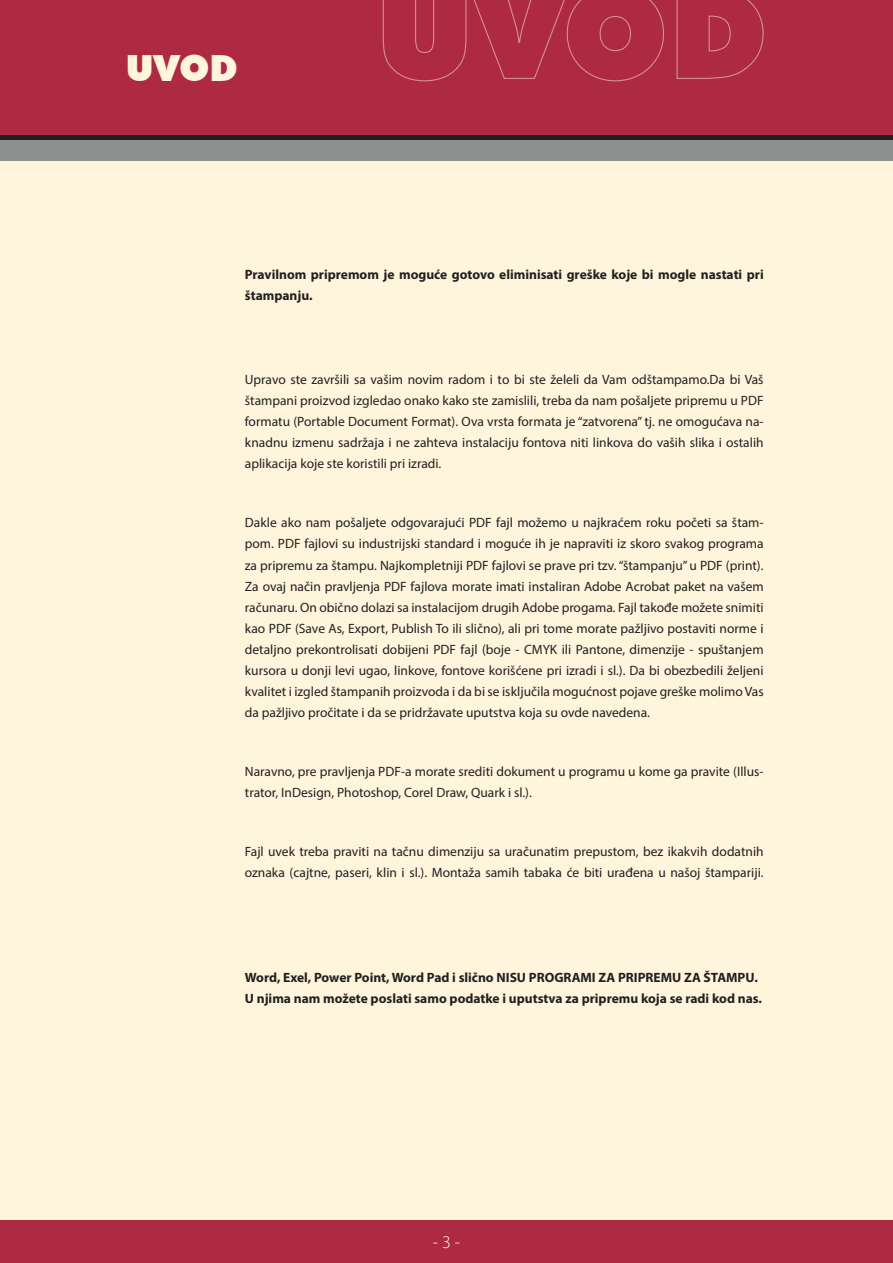
<style>
.page{position:relative;width:893px;height:1263px;background:#fef5dc}
.page>*{position:absolute;margin:0;border:0;box-sizing:border-box;transform-origin:0 0}
.t1{font:900 36px "Futura BT";color:#fef5dc}
.t2{font:300 18px "Myriad Pro";color:#fef5dc}
.t3{font:13.5px/21px "Myriad Pro";color:#231f20;text-align:justify}
.t4{font:700 13.5px/21px "Myriad Pro";color:#231f20}
</style>
<div class="page">
<div style="left:0;top:1220px;width:893px;height:43px;background:#ae2a42"></div>
<div style="left:0;top:0;width:893px;height:135px;background:#ae2a42"></div>
<svg style="left:382px;top:0;width:382px;height:82px"></svg>
<div style="left:0;top:140px;width:893px;height:21px;background:#8e8f8f"></div>
<div style="left:0;top:135px;width:893px;height:5px;background:#231f20"></div>
<h1 class="t1" style="left:126px;top:47px;width:114px">UVOD</h1>
<p class="t4" style="left:245px;top:264px;width:520px">Pravilnom pripremom je moguće gotovo eliminisati greške koje bi mogle nastati pri štampanju.</p>
<p class="t3" style="left:245px;top:369px;width:520px">Upravo ste završili sa vašim novim radom i to bi ste želeli da Vam odštampamo.Da bi Vaš štampani proizvod izgledao onako kako ste zamislili, treba da nam pošaljete pripremu u PDF formatu (Portable Document Format). Ova vrsta formata je “zatvorena” tj. ne omogućava na&shy;knadnu izmenu sadržaja i ne zahteva instalaciju fontova niti linkova do vaših slika i ostalih aplikacija koje ste koristili pri izradi.</p>
<p class="t3" style="left:245px;top:512px;width:520px">Dakle ako nam pošaljete odgovarajući PDF fajl možemo u najkraćem roku početi sa štam&shy;pom. PDF fajlovi su industrijski standard i moguće ih je napraviti iz skoro svakog programa za pripremu za štampu. Najkompletniji PDF fajlovi se prave pri tzv. “štampanju” u PDF (print).<br>Za ovaj način pravljenja PDF fajlova morate imati instaliran Adobe Acrobat paket na vašem računaru. On obično dolazi sa instalacijom drugih Adobe progama. Fajl takođe možete snimiti kao PDF (Save As, Export, Publish To ili slično), ali pri tome morate pažljivo postaviti norme i detaljno prekontrolisati dobijeni PDF fajl (boje - CMYK ili Pantone, dimenzije - spuštanjem kursora u donji levi ugao, linkove, fontove korišćene pri izradi i sl.). Da bi obezbedili željeni kvalitet i izgled štampanih proizvoda i da bi se isključila mogućnost pojave greške molimo Vas da pažljivo pročitate i da se pridržavate uputstva koja su ovde navedena.</p>
<p class="t3" style="left:245px;top:760px;width:520px">Naravno, pre pravljenja PDF-a morate srediti dokument u programu u kome ga pravite (Illus&shy;trator, InDesign, Photoshop, Corel Draw, Quark i sl.).</p>
<p class="t3" style="left:245px;top:840px;width:520px">Fajl uvek treba praviti na tačnu dimenziju sa uračunatim prepustom, bez ikakvih dodatnih oznaka (cajtne, paseri, klin i sl.). Montaža samih tabaka će biti urađena u našoj štampariji.</p>
<p class="t4" style="left:245px;top:966px;width:519px">Word, Exel, Power Point, Word Pad i slično NISU PROGRAMI ZA PRIPREMU ZA ŠTAMPU.<br>U njima nam možete poslati samo podatke i uputstva za pripremu koja se radi kod nas.</p>
<h2 class="t2" style="left:433px;top:1231px;width:29px">- 3 -</h2>
</div>
